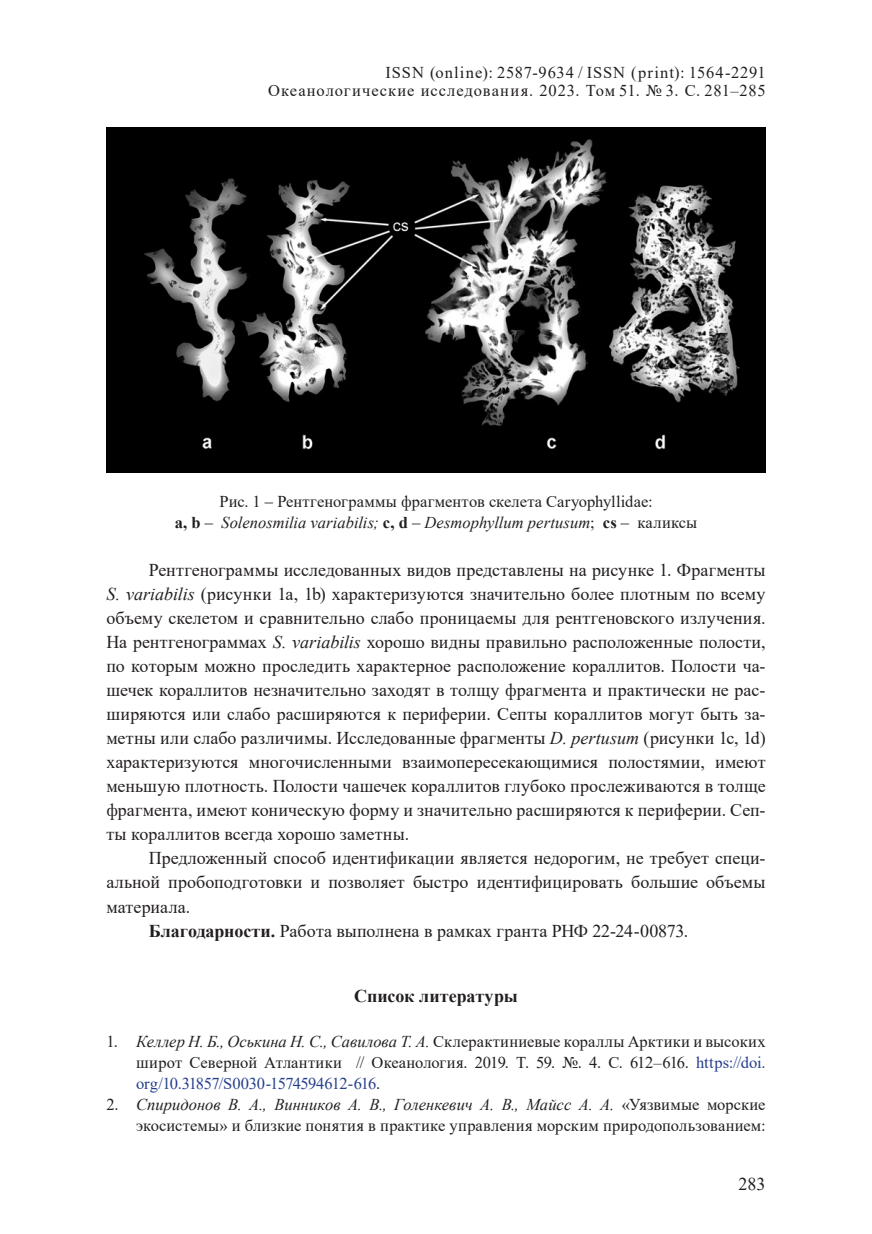
<style>
.page{position:relative;width:872px;height:1234px;background:#fff}
.page>*{position:absolute;margin:0;border:0;box-sizing:border-box;transform-origin:0 0}
.t1{font:18px/24px "Times New Roman";color:#231f20;text-align:justify}
.t2{font:700 18px "Times New Roman";color:#231f20}
.t3{font:16.5px/21px "Times New Roman";letter-spacing:.015em;color:#231f20;text-align:center}
.t4{font:16.5px/18px "Times New Roman";letter-spacing:.055em;color:#231f20;text-align:right}
.s1{font-weight:700}
.s2{font-style:italic}
.s3{color:#253f8e}
</style>
<div class="page">
<img style="left:106px;top:127px;width:659px;height:345px">
<p class="t4" style="left:268px;top:63px;width:499px">ISSN (online): 2587-9634 / ISSN (print): 1564-2291<br>Океанологические исследования. 2023. Том 51. № 3. С. 281–285</p>
<p class="t3" style="left:175px;top:490px;width:524px">Рис. 1 ‒ Рентгенограммы фрагментов скелета Caryophyllidae:<br><span class="s1">a, b</span> ‒ <span class="s2">Solenosmilia variabilis;</span> <span class="s1">c, d</span> ‒ <span class="s2">Desmophyllum pertusum</span>; <span class="s1">сs</span> ‒ каликсы</p>
<p class="t1" style="left:106px;top:557px;width:661px;text-indent:43px">Рентгенограммы исследованных видов представлены на рисунке 1. Фрагменты <span class="s2">S. variabilis</span> (рисунки 1a, 1b) характеризуются значительно более плотным по всему объему скелетом и сравнительно слабо проницаемы для рентгеновского излучения.<br>На рентгенограммах <span class="s2">S. variabilis</span> хорошо видны правильно расположенные полости, по которым можно проследить характерное расположение кораллитов. Полости ча&shy;шечек кораллитов незначительно заходят в толщу фрагмента и практически не рас&shy;ширяются или слабо расширяются к периферии. Септы кораллитов могут быть за&shy;метны или слабо различимы. Исследованные фрагменты <span class="s2">D. pertusum</span> (рисунки 1c, 1d) характеризуются многочисленными взаимопересекающимися полостямии, имеют меньшую плотность. Полости чашечек кораллитов глубоко прослеживаются в толще фрагмента, имеют коническую форму и значительно расширяются к периферии. Сеп&shy;ты кораллитов всегда хорошо заметны.</p>
<p class="t1" style="left:149px;top:845px;width:618px">Предложенный способ идентификации является недорогим, не требует специ-</p>
<p class="t1" style="left:106px;top:869px;width:661px">альной пробоподготовки и позволяет быстро идентифицировать большие объемы</p>
<p class="t1" style="left:106px;top:893px;width:85px">материала.</p>
<p class="t1" style="left:149px;top:917px;width:541px"><span class="s1">Благодарности.</span> Работа выполнена в рамках гранта РНФ 22-24-00873.</p>
<p class="t2" style="left:354px;top:982px;width:165px">Список литературы</p>
<p class="t3" style="left:136px;top:1029px;width:631px;text-align:justify;text-indent:-30px">1. <span class="s2">Келлер Н. Б., Оськина Н. С., Савилова Т. А.</span> Склерактиниевые кораллы Арктики и высоких широт Северной Атлантики // Океанология. 2019. Т. 59. №. 4. С. 612–616. <span class="s3">https://doi. org/10.31857/S0030-1574594612-616</span>.</p>
<p class="t3" style="left:106px;top:1092px;width:661px;text-align:right">2. <span class="s2">Спиридонов В. А., Винников А. В., Голенкевич А. В., Майсс А. А.</span> «Уязвимые морские экосистемы» и близкие понятия в практике управления морским природопользованием:</p>
<p class="t1" style="left:738px;top:1170px;width:28px">283</p>
</div>
